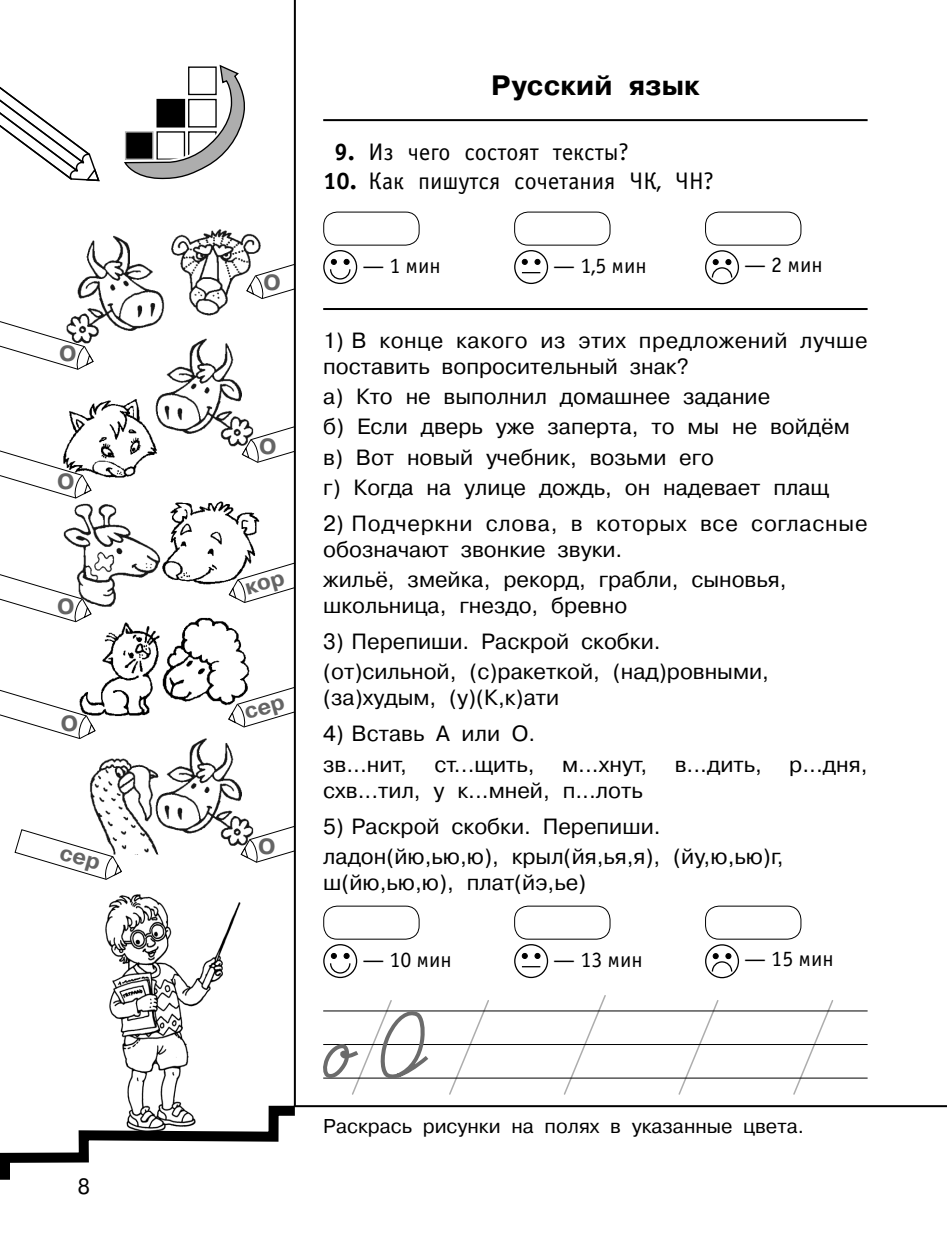
<style>
.page{position:relative;width:947px;height:1248px;background:#fff}
.page>*{position:absolute;margin:0;border:0;box-sizing:border-box;transform-origin:0 0}
.t1{font:700 28px "Pragmatica C";letter-spacing:.005em;color:#000}
.t2{font:24px "Officina Sans C";color:#000}
.t3{font:22px/30.2px "Pragmatica C";color:#000}
.t4{font:22px/26px "Pragmatica C";letter-spacing:.025em;color:#000}
.t5{font:22px/26px "Pragmatica C";letter-spacing:.035em;color:#000}
.t6{font:22px "Officina Sans C";color:#000}
.t7{font:700 22px "Pragmatica C";color:#646464}
.t8{font:20px "Pragmatica C";color:#000}
.s1{font-weight:700}
</style>
<div class="page">
<img style="left:63px;top:229px;width:198px;height:625px">
<svg style="left:242px;top:412px;width:52px;height:51px"></svg>
<svg style="left:241px;top:812px;width:53px;height:50px"></svg>
<svg style="left:0;top:448px;width:92px;height:50px"></svg>
<svg style="left:0;top:571px;width:92px;height:51px"></svg>
<svg style="left:0;top:319px;width:94px;height:51px"></svg>
<hr style="left:294px;top:0;width:2px;height:1106px;background:#000">
<hr style="left:294px;top:1105px;width:653px;height:2px;background:#000">
<svg style="left:124px;top:64px;width:121px;height:116px"></svg>
<img style="left:105px;top:894px;width:136px;height:206px">
<svg style="left:0;top:1100px;width:305px;height:80px"></svg>
<svg style="left:0;top:86px;width:100px;height:96px"></svg>
<hr style="left:323px;top:119px;width:544px;height:2px;background:#000">
<hr style="left:323px;top:308px;width:544px;height:2px;background:#000">
<div style="left:323px;top:211px;width:97px;height:34px;border:1px solid #000;border-radius:14px"></div>
<div style="left:323px;top:250px;width:34px;height:34px;border:1px solid #000;border-radius:50%"></div>
<div style="left:514px;top:211px;width:96px;height:34px;border:1px solid #000;border-radius:14px"></div>
<div style="left:514px;top:250px;width:34px;height:34px;border:1px solid #000;border-radius:50%"></div>
<svg style="left:522px;top:259px;width:6px;height:6px"></svg>
<svg style="left:535px;top:259px;width:5px;height:6px"></svg>
<svg style="left:522px;top:272px;width:18px;height:1px"></svg>
<div style="left:705px;top:211px;width:96px;height:34px;border:1px solid #000;border-radius:14px"></div>
<div style="left:705px;top:250px;width:34px;height:34px;border:1px solid #000;border-radius:50%"></div>
<svg style="left:711px;top:259px;width:22px;height:20px"></svg>
<div style="left:323px;top:905px;width:97px;height:34px;border:1px solid #000;border-radius:14px"></div>
<div style="left:323px;top:943px;width:34px;height:35px;border:1px solid #000;border-radius:50%"></div>
<svg style="left:329px;top:953px;width:22px;height:21px"></svg>
<div style="left:514px;top:905px;width:96px;height:34px;border:1px solid #000;border-radius:14px"></div>
<div style="left:514px;top:943px;width:34px;height:35px;border:1px solid #000;border-radius:50%"></div>
<svg style="left:522px;top:953px;width:6px;height:5px"></svg>
<svg style="left:535px;top:953px;width:5px;height:5px"></svg>
<svg style="left:522px;top:966px;width:18px;height:1px"></svg>
<div style="left:705px;top:905px;width:96px;height:34px;border:1px solid #000;border-radius:14px"></div>
<div style="left:705px;top:944px;width:34px;height:34px;border:1px solid #000;border-radius:50%"></div>
<svg style="left:711px;top:953px;width:22px;height:19px"></svg>
<svg style="left:792px;top:1000px;width:42px;height:95px"></svg>
<svg style="left:677px;top:1000px;width:43px;height:95px"></svg>
<svg style="left:562px;top:995px;width:45px;height:100px"></svg>
<hr style="left:323px;top:1044px;width:544px;height:1px;background:#000">
<hr style="left:323px;top:1010px;width:544px;height:1px;background:#000">
<hr style="left:323px;top:1077px;width:544px;height:1px;background:#000">
<svg style="left:323px;top:1000px;width:167px;height:95px"></svg>
<svg style="left:229px;top:552px;width:67px;height:51px"></svg>
<svg style="left:228px;top:676px;width:68px;height:51px"></svg>
<svg style="left:246px;top:248px;width:108px;height:51px"></svg>
<svg style="left:15px;top:829px;width:107px;height:50px"></svg>
<svg style="left:0;top:688px;width:96px;height:51px"></svg>
<p class="t7" style="left:59px;top:345px;width:19px">О</p>
<p class="t7" style="left:57px;top:473px;width:19px">О</p>
<p class="t7" style="left:57px;top:597px;width:19px">О</p>
<p class="t3" style="left:78px;top:1172px;width:14px">8</p>
<p class="t7" style="left:259px;top:438px;width:19px">О</p>
<p class="t7" style="left:258px;top:838px;width:19px">О</p>
<p class="t1" style="left:491px;top:75px;width:210px">Русский язык</p>
<p class="t2" style="left:334px;top:142px;width:296px"><span class="s1">9.</span> Из чего состоят тексты?</p>
<p class="t2" style="left:323px;top:171px;width:392px"><span class="s1">10.</span> Как пишутся сочетания ЧК, ЧН?</p>
<p class="t6" style="left:362px;top:256px;width:80px">— 1 мин</p>
<p class="t6" style="left:553px;top:256px;width:95px">— 1,5 мин</p>
<p class="t6" style="left:744px;top:255px;width:80px">— 2 мин</p>
<p class="t4" style="left:323px;top:329px;width:546px">1) В конце какого из этих предложений лучше поставить вопросительный знак?</p>
<p class="t3" style="left:323px;top:383px;width:528px">а) Кто не выполнил домашнее задание<br>б) Если дверь уже заперта, то мы не войдём в) Вот новый учебник, возьми его<br>г) Когда на улице дождь, он надевает плащ</p>
<p class="t5" style="left:323px;top:512px;width:546px">2) Подчеркни слова, в которых все согласные обозначают звонкие звуки.</p>
<p class="t3" style="left:323px;top:568px;width:465px;line-height:26px">жильё, змейка, рекорд, грабли, сыновья, школьница, гнездо, бревно</p>
<p class="t3" style="left:323px;top:628px;width:447px">3) Перепиши. Раскрой скобки. (от)сильной, (с)ракеткой, (над)ровными,</p>
<p class="t3" style="left:323px;top:684px;width:237px">(за)худым, (у)(К,к)ати</p>
<p class="t3" style="left:323px;top:720px;width:546px">4) Вставь А или О.<br>зв...нит, ст...щить, м...хнут, в...дить, р...дня,</p>
<p class="t3" style="left:323px;top:776px;width:321px">схв...тил, у к...мней, п...лоть</p>
<p class="t3" style="left:323px;top:812px;width:462px">5) Раскрой скобки. Перепиши. ладон(йю,ью,ю), крыл(йя,ья,я), (йу,ю,ью)г,</p>
<p class="t3" style="left:323px;top:868px;width:264px">ш(йю,ью,ю), плат(йэ,ье)</p>
<p class="t6" style="left:362px;top:950px;width:91px">— 10 мин</p>
<p class="t6" style="left:553px;top:950px;width:91px">— 13 мин</p>
<p class="t6" style="left:744px;top:949px;width:91px">— 15 мин</p>
<p class="t8" style="left:323px;top:1118px;width:482px">Раскрась рисунки на полях в указанные цвета.</p>
</div>
